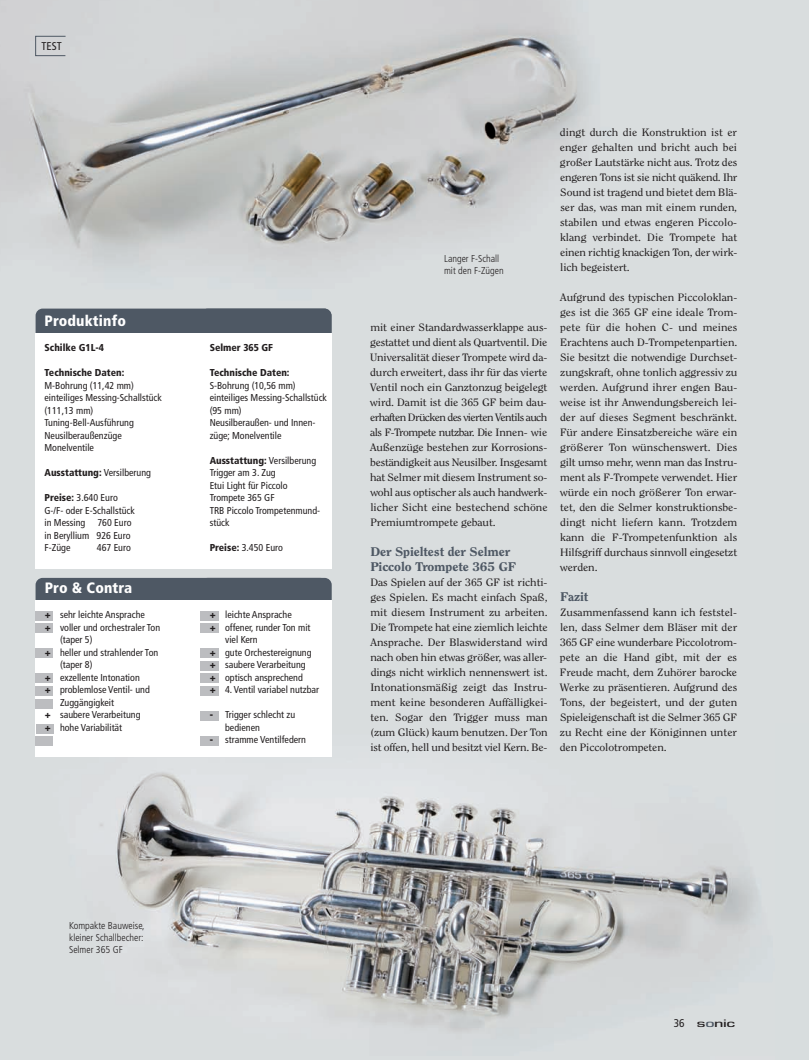
<style>
.page{position:relative;width:809px;height:1060px;background:#fff}
.page>*{position:absolute;margin:0;border:0;box-sizing:border-box;transform-origin:0 0}
.t1{font:900 condensed 15px "Frutiger LT Std";letter-spacing:.01em;color:#fff}
.t2{font:800 12.5px/15px "Clearface Std";letter-spacing:-.01em;color:#4e5864;scale:1.1 1}
.t3{font:500 11.25px "Eurostile T";letter-spacing:-.02em;color:#231f20;scale:1.6 1}
.t4{font:condensed 11.25px "Frutiger LT Std";color:#231f20}
.t5{font:10.62px/15px "Clearface Std";letter-spacing:-.01em;color:#231f20;text-align:justify;scale:1.1 1}
.t6{font:condensed 10px/12.5px "Frutiger LT Std";color:#231f20}
.t7{font:900 condensed 10px "Frutiger LT Std";color:#231f20}
.t8{font:300 condensed 10px/12px "Frutiger LT Std";color:#231f20}
.s1{font-weight:400}
.s2{font-weight:900}
.s3{font-family:"Frutiger LT Std";font-weight:400;font-stretch:condensed}
.s4{color:#4e5864}
</style>
<div class="page">
<img style="left:0;top:0;width:809px;height:1060px">
<img style="left:0;top:567px;width:777px;height:489px">
<div style="left:776px;top:723px;width:33px;height:337px;background:#d8ddde"></div>
<div style="left:35px;top:36px;width:31px;height:20px;border:1px solid #4e5864"></div>
<div style="left:36px;top:309px;width:295px;height:38px;background:#4e5864;border-radius:7px"></div>
<div style="left:35px;top:333px;width:296px;height:236px;background:#fff"></div>
<div style="left:36px;top:578px;width:291px;height:32px;background:#4e5864;border-radius:7px"></div>
<div style="left:36px;top:600px;width:295px;height:157px;background:#fff"></div>
<div style="left:35px;top:611px;width:18px;height:9px;background:#bcbdc0"></div>
<div style="left:35px;top:624px;width:18px;height:9px;background:#bcbdc0"></div>
<div style="left:35px;top:648px;width:18px;height:10px;background:#bcbdc0"></div>
<div style="left:35px;top:674px;width:18px;height:9px;background:#bcbdc0"></div>
<div style="left:35px;top:686px;width:18px;height:9px;background:#bcbdc0"></div>
<div style="left:35px;top:700px;width:18px;height:9px;background:#bcbdc0"></div>
<div style="left:36px;top:725px;width:17px;height:9px;background:#bcbdc0"></div>
<div style="left:35px;top:736px;width:18px;height:9px;background:#bcbdc0"></div>
<div style="left:201px;top:333px;width:131px;height:236px;background:#fff"></div>
<div style="left:201px;top:578px;width:131px;height:32px;background:#4e5864;border-radius:7px"></div>
<div style="left:201px;top:600px;width:131px;height:157px;background:#fff"></div>
<div style="left:200px;top:611px;width:18px;height:9px;background:#bcbdc0"></div>
<div style="left:200px;top:624px;width:18px;height:9px;background:#bcbdc0"></div>
<div style="left:200px;top:649px;width:18px;height:9px;background:#bcbdc0"></div>
<div style="left:200px;top:661px;width:18px;height:9px;background:#bcbdc0"></div>
<div style="left:200px;top:674px;width:18px;height:9px;background:#bcbdc0"></div>
<div style="left:200px;top:686px;width:18px;height:9px;background:#bcbdc0"></div>
<div style="left:200px;top:711px;width:18px;height:9px;background:#bcbdc0"></div>
<div style="left:200px;top:736px;width:18px;height:9px;background:#bcbdc0"></div>
<p class="t4" style="left:41px;top:41px;width:22px">TEST</p>
<h1 class="t1" style="left:45px;top:315px;width:83px">Produktinfo</h1>
<p class="t7" style="left:45px;top:344px;width:61px">Schilke G1L-4</p>
<p class="t7" style="left:45px;top:369px;width:81px">Technische Daten:</p>
<p class="t6" style="left:45px;top:380px;width:119px">M-Bohrung (11,42 mm) einteiliges Messing-Schallstück (111,13 mm)<br>Tuning-Bell-Ausführung<br>Neusilberaußenzüge<br>Monelventile</p>
<p class="t7" style="left:45px;top:469px;width:108px">Ausstattung: <span class="s1">Versilberung</span></p>
<p class="t6" style="left:45px;top:493px;width:92px"><span class="s2">Preise:</span> 3.640 Euro<br>G-/F- oder E-Schallstück in Messing 760 Euro in Beryllium 926 Euro<br>F-Züge</p>
<p class="t6" style="left:97px;top:543px;width:36px">467 Euro</p>
<h1 class="t1" style="left:45px;top:582px;width:89px">Pro &amp; Contra</h1>
<p class="t6" style="left:45px;top:610px;width:102px"><span class="s2">+</span> sehr leichte Ansprache</p>
<p class="t6" style="left:45px;top:622px;width:117px"><span class="s2">+</span> voller und orchestraler Ton</p>
<p class="t6" style="left:60px;top:635px;width:34px">(taper 5)</p>
<p class="t6" style="left:45px;top:647px;width:115px"><span class="s2">+</span> heller und strahlender Ton</p>
<p class="t6" style="left:60px;top:660px;width:34px">(taper 8)</p>
<p class="t6" style="left:45px;top:672px;width:97px"><span class="s2">+</span> exzellente Intonation</p>
<p class="t6" style="left:45px;top:685px;width:106px"><span class="s2">+</span> problemlose Ventil- und</p>
<p class="t6" style="left:60px;top:697px;width:56px">Zuggängigkeit</p>
<p class="t6" style="left:45px;top:710px;width:97px"><span class="s2">+</span> saubere Verarbeitung</p>
<p class="t6" style="left:45px;top:722px;width:79px"><span class="s2">+</span> hohe Variabilität</p>
<p class="t7" style="left:210px;top:344px;width:65px">Selmer 365 GF</p>
<p class="t7" style="left:210px;top:369px;width:81px">Technische Daten:</p>
<p class="t6" style="left:210px;top:380px;width:119px">S-Bohrung (10,56 mm) einteiliges Messing-Schallstück (95 mm)<br>Neusilberaußen- und Innen&shy;züge; Monelventile</p>
<p class="t6" style="left:210px;top:455px;width:112px"><span class="s2">Ausstattung:</span> Versilberung<br>Trigger am 3. Zug<br>Etui Light für Piccolo<br>Trompete 365 GF<br>TRB Piccolo Trompetenmund&shy;stück</p>
<p class="t6" style="left:210px;top:543px;width:75px"><span class="s2">Preise:</span> 3.450 Euro</p>
<p class="t6" style="left:210px;top:609px;width:83px"><span class="s2">+</span> leichte Ansprache</p>
<p class="t6" style="left:210px;top:622px;width:102px"><span class="s2">+</span> offener, runder Ton mit</p>
<p class="t6" style="left:225px;top:634px;width:34px">viel Kern</p>
<p class="t6" style="left:210px;top:647px;width:103px"><span class="s2">+</span> gute Orchestereignung</p>
<p class="t6" style="left:210px;top:659px;width:97px"><span class="s2">+</span> saubere Verarbeitung</p>
<p class="t6" style="left:210px;top:672px;width:94px"><span class="s2">+</span> optisch ansprechend</p>
<p class="t6" style="left:210px;top:684px;width:111px"><span class="s2">+</span> 4. Ventil variabel nutzbar</p>
<p class="t6" style="left:225px;top:709px;width:72px;text-indent:-15px"><span class="s2">-</span> Trigger schlecht zu bedienen</p>
<p class="t6" style="left:210px;top:734px;width:98px"><span class="s2">-</span> stramme Ventilfedern</p>
<p class="t8" style="left:444px;top:253px;width:61px">Langer F-Schall mit den F-Zügen</p>
<p class="t5" style="left:370px;top:320px;width:163px">mit einer Standardwasserklappe aus&shy;gestattet und dient als Quartventil. Die Universalität dieser Trompete wird da&shy;durch erweitert, dass ihr für das vierte Ventil noch ein Ganztonzug beigelegt wird. Damit ist die 365 GF beim dau&shy;erhaften Drücken des vierten Ventils auch als F-Trompete nutzbar. Die Innen- wie Außenzüge bestehen zur Korrosions&shy;beständigkeit aus Neusilber. Insgesamt hat Selmer mit diesem Instrument so&shy;wohl aus optischer als auch handwerk&shy;licher Sicht eine bestechend schöne Premiumtrompete gebaut.</p>
<p class="t2" style="left:370px;top:544px;width:134px">Der Spieltest der Selmer<br>Piccolo Trompete 365 GF</p>
<p class="t5" style="left:370px;top:575px;width:163px">Das Spielen auf der 365 GF ist richti&shy;ges Spielen. Es macht einfach Spaß, mit diesem Instrument zu arbeiten.<br>Die Trompete hat eine ziemlich leichte Ansprache. Der Blaswiderstand wird nach oben hin etwas größer, was aller&shy;dings nicht wirklich nennenswert ist.<br>Intonationsmäßig zeigt das Instru&shy;ment keine besonderen Auffälligkei&shy;ten. Sogar den Trigger muss man (zum Glück) kaum benutzen. Der Ton ist offen, hell und besitzt viel Kern. Be-</p>
<p class="t5" style="left:560px;top:125px;width:163px">dingt durch die Konstruktion ist er enger gehalten und bricht auch bei großer Lautstärke nicht aus. Trotz des engeren Tons ist sie nicht quäkend. Ihr Sound ist tragend und bietet dem Blä&shy;ser das, was man mit einem runden, stabilen und etwas engeren Piccolo&shy;klang verbindet. Die Trompete hat einen richtig knackigen Ton, der wirk&shy;lich begeistert.</p>
<p class="t5" style="left:560px;top:290px;width:163px">Aufgrund des typischen Piccoloklan&shy;ges ist die 365 GF eine ideale Trom&shy;pete für die hohen C- und meines Erachtens auch D-Trompetenpartien.<br>Sie besitzt die notwendige Durchset&shy;zungskraft, ohne tonlich aggressiv zu werden. Aufgrund ihrer engen Bau&shy;weise ist ihr Anwendungsbereich lei&shy;der auf dieses Segment beschränkt.<br>Für andere Einsatzbereiche wäre ein größerer Ton wünschenswert. Dies gilt umso mehr, wenn man das Instru&shy;ment als F-Trompete verwendet. Hier würde ein noch größerer Ton erwar&shy;tet, den die Selmer konstruktionsbe&shy;dingt nicht liefern kann. Trotzdem kann die F-Trompetenfunktion als Hilfsgriff durchaus sinnvoll eingesetzt werden.</p>
<p class="t2" style="left:560px;top:589px;width:27px">Fazit</p>
<p class="t5" style="left:560px;top:605px;width:163px">Zusammenfassend kann ich feststel&shy;len, dass Selmer dem Bläser mit der 365 GF eine wunderbare Piccolotrom&shy;pete an die Hand gibt, mit der es Freude macht, dem Zuhörer barocke Werke zu präsentieren. Aufgrund des Tons, der begeistert, und der guten Spieleigenschaft ist die Selmer 365 GF zu Recht eine der Königinnen unter den Piccolotrompeten.</p>
<p class="t8" style="left:69px;top:921px;width:77px;text-align:justify">Kompakte Bauweise, kleiner Schallbecher:<br>Selmer 365 GF</p>
<p class="t3" style="left:674px;top:1017px;width:40px"><span class="s3">36</span> s<span class="s4">o</span>nic</p>
</div>
